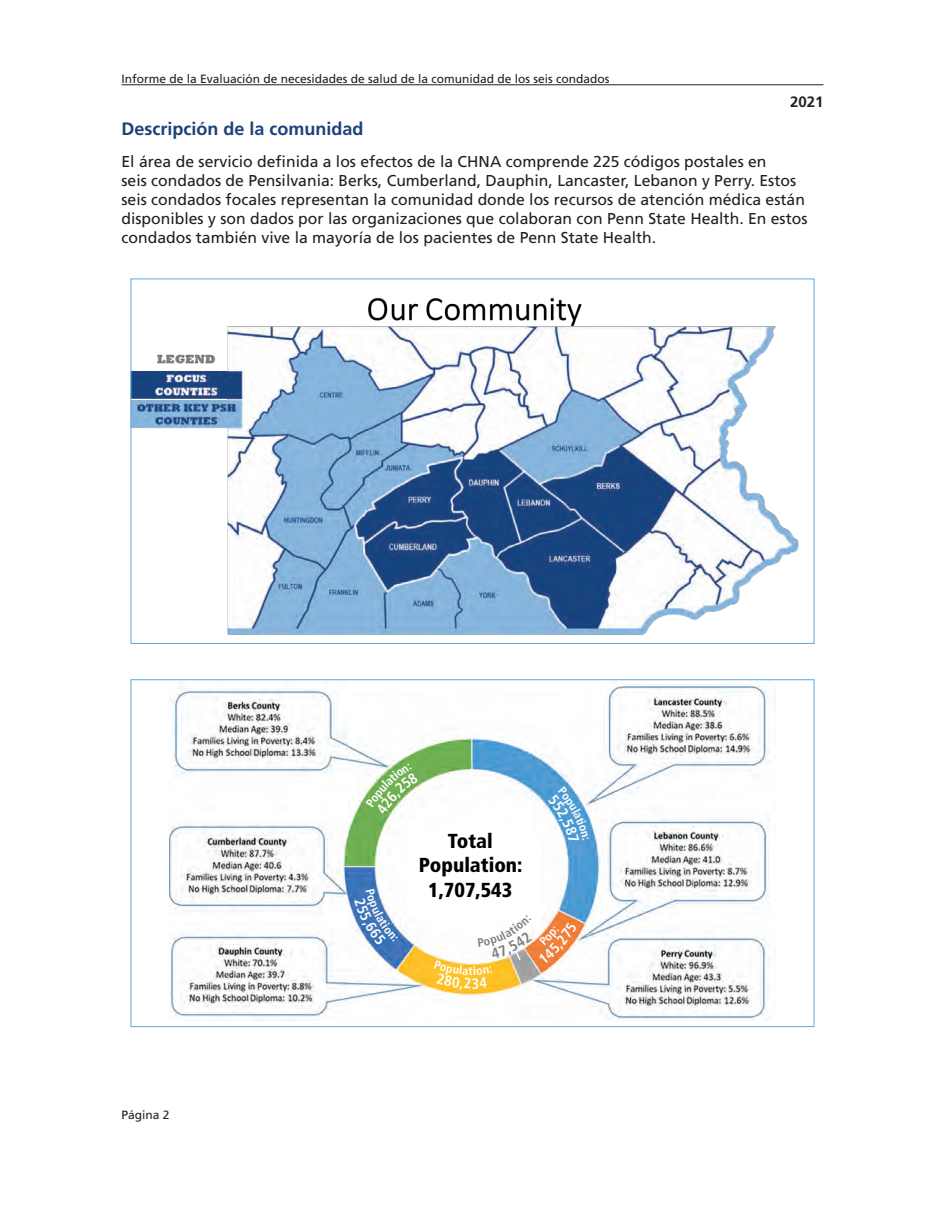
<style>
.page{position:relative;width:945px;height:1215px;background:#fff}
.page>*{position:absolute;margin:0;border:0;box-sizing:border-box;transform-origin:0 0}
.t1{font:900 condensed 20.25px/24.3px "Frutiger";color:#000;text-align:center}
.t2{font:700 18px "Frutiger LT Std";color:#1d427b}
.t3{font:15.75px/18.9px "Frutiger LT Std";color:#231f20}
.t4{font:700 15px "Frutiger LT Std";color:#231f20}
.t5{font:700 condensed 12.15px "Frutiger";color:#fff}
.t6{font:12px "Frutiger LT Std";color:#231f20}
</style>
<div class="page">
<hr style="left:122px;top:84px;width:702px;height:1px;background:#231f20">
<img style="left:133px;top:297px;width:666px;height:338px">
<img style="left:170px;top:682px;width:605px;height:338px">
<div style="left:407px;top:836px;width:133px;height:80px;background:#fff"></div>
<svg style="left:366px;top:764px;width:52px;height:50px"></svg>
<svg style="left:548px;top:786px;width:41px;height:57px"></svg>
<svg style="left:434px;top:916px;width:98px;height:74px"></svg>
<svg style="left:354px;top:889px;width:44px;height:57px"></svg>
<svg style="left:538px;top:922px;width:39px;height:42px"></svg>
<p class="t6" style="left:122px;top:71px;width:490px">Informe de la Evaluación de necesidades de salud de la comunidad de los seis condados</p>
<p class="t4" style="left:790px;top:93px;width:35px">2021</p>
<p class="t2" style="left:122px;top:118px;width:244px">Descripción de la comunidad</p>
<p class="t3" style="left:122px;top:153px;width:688px">El área de servicio definida a los efectos de la CHNA comprende 225 códigos postales en<br>seis condados de Pensilvania: Berks, Cumberland, Dauphin, Lancaster, Lebanon y Perry. Estos seis condados focales representan la comunidad donde los recursos de atención médica están disponibles y son dados por las organizaciones que colaboran con Penn State Health. En estos condados también vive la mayoría de los pacientes de Penn State Health.</p>
<p class="t1" style="left:419px;top:829px;width:105px">Total<br>Population:<br>1,707,543</p>
<p class="t6" style="left:122px;top:1108px;width:50px">Página 2</p>
<p class="t5" style="left:469px;top:964px;width:6px">t</p>
</div>
